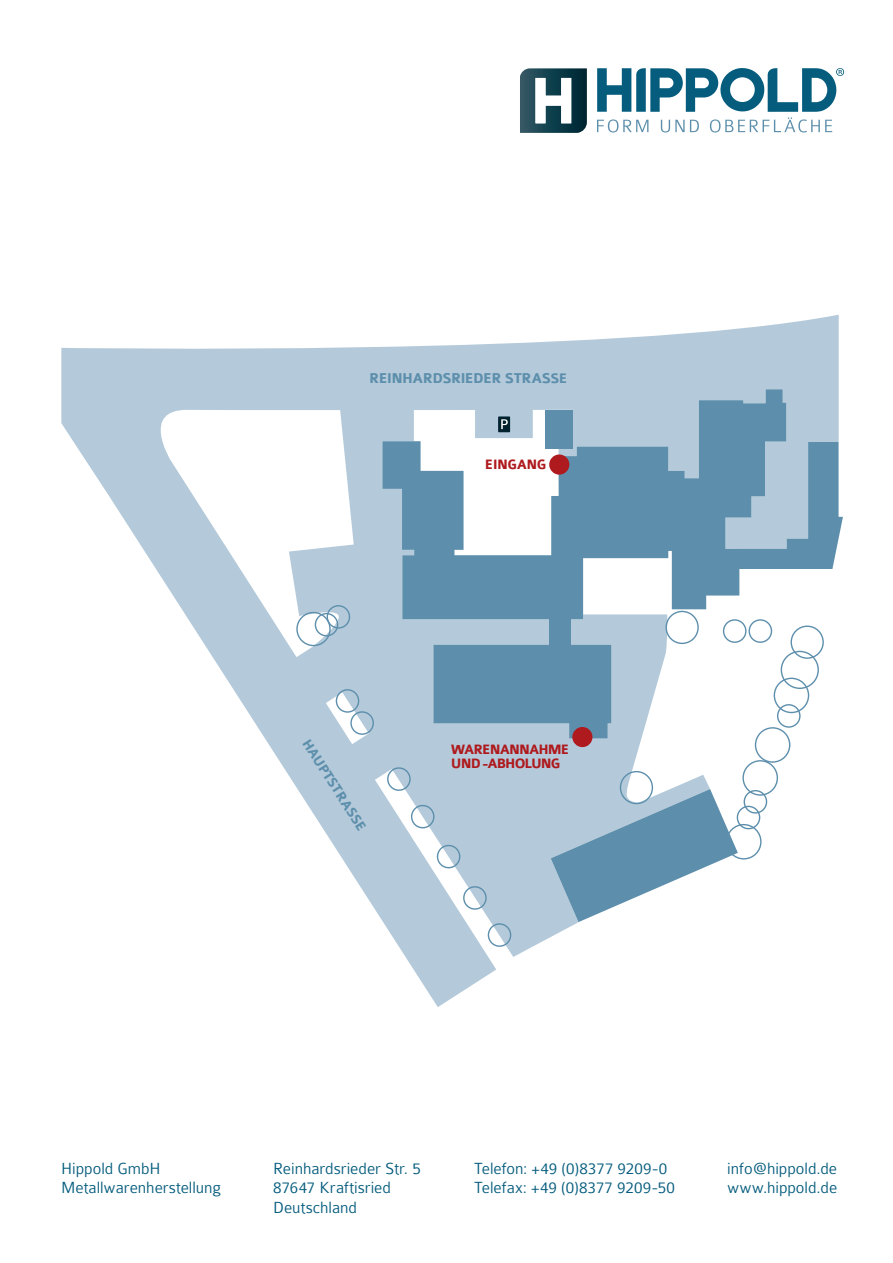
<style>
.page{position:relative;width:893px;height:1263px;background:#fff}
.page>*{position:absolute;margin:0;border:0;box-sizing:border-box;transform-origin:0 0}
.t1{font:300 17.25px/19.5px "Colaborate";color:#055c7d}
.t2{font:700 15.3px "Colaborate";letter-spacing:-.035em;color:#5d8fac}
.t3{font:700 14.55px/14.1px "Colaborate";letter-spacing:-.065em;color:#ae1a1e}
.t4{font:700 14.55px "Colaborate";color:#5d8fac}
.t5{font:700 14.55px "Colaborate";letter-spacing:-.035em;color:#ae1a1e}
.s1{font-size:14.85px}
</style>
<div class="page">
<svg style="left:597px;top:68px;width:247px;height:64px"></svg>
<svg style="left:520px;top:68px;width:67px;height:65px"></svg>
<svg style="left:61px;top:315px;width:778px;height:692px"></svg>
<svg style="left:382px;top:389px;width:461px;height:533px"></svg>
<div style="left:545px;top:410px;width:28px;height:39px;background:#5d8fac"></div>
<div style="left:411px;top:805px;width:23px;height:23px;border:1px solid #5d8fac;border-radius:50%"></div>
<div style="left:437px;top:845px;width:23px;height:23px;border:1px solid #5d8fac;border-radius:50%"></div>
<div style="left:463px;top:886px;width:24px;height:24px;border:1px solid #5d8fac;border-radius:50%"></div>
<div style="left:488px;top:923px;width:23px;height:24px;border:1px solid #5d8fac;border-radius:50%"></div>
<div style="left:620px;top:771px;width:33px;height:33px;border:1px solid #5d8fac;border-radius:50%"></div>
<div style="left:665px;top:611px;width:34px;height:33px;border:1px solid #5d8fac;border-radius:50%"></div>
<div style="left:790px;top:625px;width:34px;height:34px;border:1px solid #5d8fac;border-radius:50%"></div>
<div style="left:774px;top:678px;width:35px;height:35px;border:1px solid #5d8fac;border-radius:50%"></div>
<div style="left:755px;top:727px;width:35px;height:36px;border:1px solid #5d8fac;border-radius:50%"></div>
<div style="left:742px;top:760px;width:36px;height:36px;border:1px solid #5d8fac;border-radius:50%"></div>
<div style="left:726px;top:824px;width:36px;height:35px;border:1px solid #5d8fac;border-radius:50%"></div>
<div style="left:781px;top:651px;width:38px;height:38px;border:1px solid #5d8fac;border-radius:50%"></div>
<div style="left:723px;top:619px;width:23px;height:24px;border:1px solid #5d8fac;border-radius:50%"></div>
<div style="left:748px;top:619px;width:24px;height:24px;border:1px solid #5d8fac;border-radius:50%"></div>
<div style="left:777px;top:704px;width:24px;height:24px;border:1px solid #5d8fac;border-radius:50%"></div>
<div style="left:744px;top:790px;width:23px;height:24px;border:1px solid #5d8fac;border-radius:50%"></div>
<div style="left:737px;top:806px;width:23px;height:23px;border:1px solid #5d8fac;border-radius:50%"></div>
<div style="left:387px;top:767px;width:24px;height:24px;border:1px solid #5d8fac;border-radius:50%"></div>
<div style="left:350px;top:711px;width:24px;height:24px;border:1px solid #5d8fac;border-radius:50%"></div>
<div style="left:336px;top:689px;width:23px;height:24px;border:1px solid #5d8fac;border-radius:50%"></div>
<div style="left:327px;top:605px;width:23px;height:24px;border:1px solid #5d8fac;border-radius:50%"></div>
<div style="left:315px;top:613px;width:23px;height:23px;border:1px solid #5d8fac;border-radius:50%"></div>
<div style="left:296px;top:612px;width:35px;height:34px;border:1px solid #5d8fac;border-radius:50%"></div>
<svg style="left:498px;top:416px;width:12px;height:16px"></svg>
<div style="left:549px;top:454px;width:20px;height:21px;background:#ae1a1e;border-radius:50%"></div>
<div style="left:572px;top:727px;width:20px;height:20px;background:#ae1a1e;border-radius:50%"></div>
<div style="left:550px;top:619px;width:21px;height:27px;background:#5d8fac"></div>
<p class="t2" style="left:369px;top:370px;width:200px">REINHARDSRIEDER STRAS<span class="s1">SE</span></p>
<p class="t5" style="left:485px;top:457px;width:63px">EINGANG</p>
<p class="t4" style="left:312px;top:736px;width:108px;rotate:57deg">HAUPTSTRASSE</p>
<p class="t3" style="left:451px;top:743px;width:120px">WARENANNAHME<br>UND -ABHOLUNG</p>
<p class="t1" style="left:61px;top:1158px;width:161px">Hippold GmbH<br>Metallwarenherstellung</p>
<p class="t1" style="left:273px;top:1158px;width:149px">Reinhardsrieder Str. 5<br>87647 Kraftisried<br>Deutschland</p>
<p class="t1" style="left:474px;top:1158px;width:202px">Telefon: +49 (0)8377 9209-0<br>Telefax: +49 (0)8377 9209-50</p>
<p class="t1" style="left:727px;top:1158px;width:112px">info@hippold.de www.hippold.de</p>
</div>
